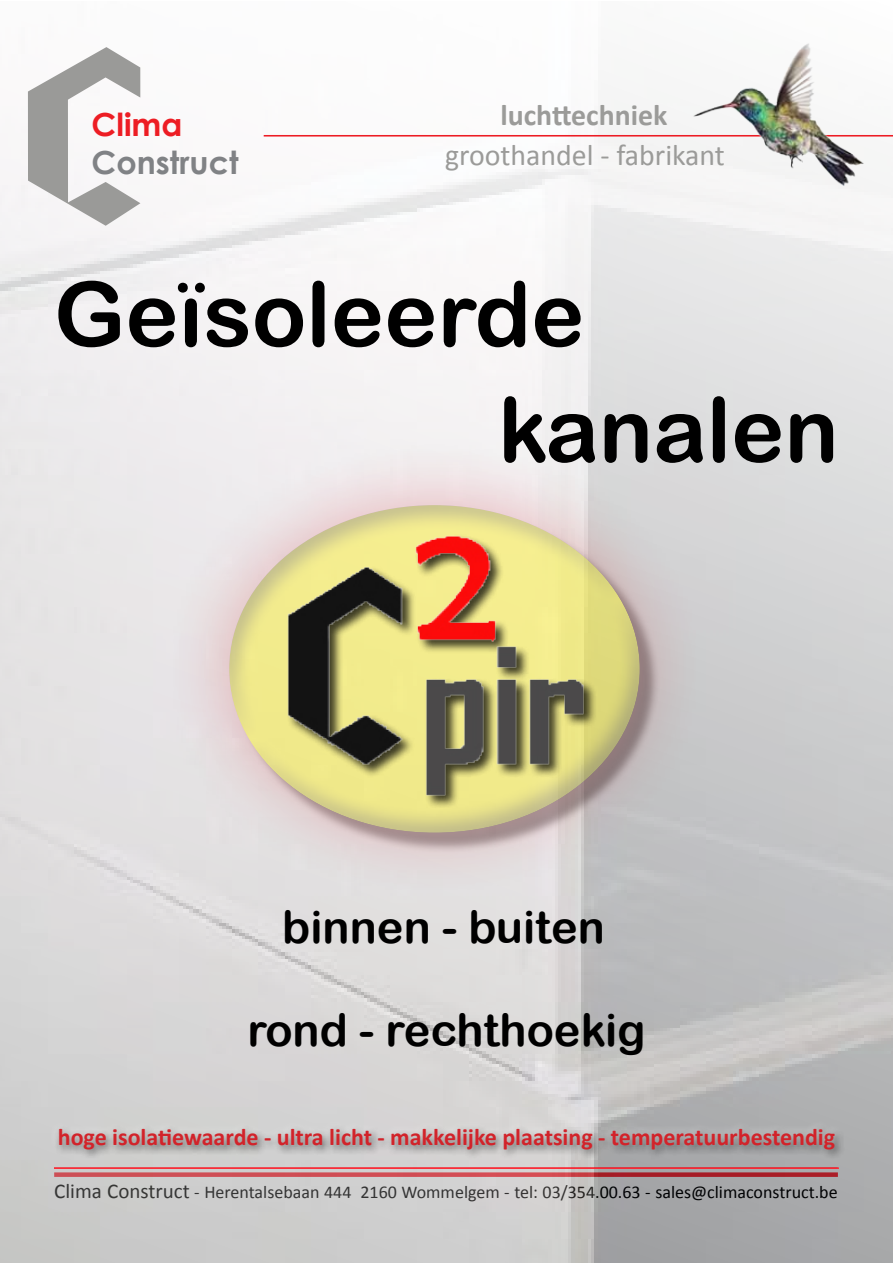
<style>
.page{position:relative;width:893px;height:1263px;background:#fff}
.page>*{position:absolute;margin:0;border:0;box-sizing:border-box;transform-origin:0 0}
.t1{font:90px/115.5px "Arial Rounded MT Bold";color:#000}
.t2{font:45px "Arial Rounded MT Bold";color:#000}
.t3{font:700 31.8px "Century Gothic";color:#808285}
.t4{font:700 31.8px "Century Gothic";color:#ed1d24}
.t5{font:29.85px "Calibri";color:#9b9b99}
.t6{font:700 29.85px "Calibri";color:#9b9b99}
.t7{font:700 24px "Calibri";color:#d2232a}
.t8{font:18px "Calibri";color:#000}
.s1{font-size:21px}
</style>
<div class="page">
<img style="left:0;top:67px;width:893px;height:1196px">
<hr style="left:54px;top:1167px;width:785px;height:2px;background:#ff2a36">
<svg style="left:28px;top:47px;width:112px;height:179px"></svg>
<hr style="left:264px;top:135px;width:629px;height:2px;background:#ed1c24">
<img style="left:689px;top:43px;width:190px;height:146px">
<div style="left:160px;top:435px;width:549px;height:468px;background:#d2232a;opacity:.75"></div>
<div style="left:227px;top:505px;width:414px;height:328px;background:#000;opacity:.5"></div>
<div style="left:54px;top:1124px;width:791px;height:36px;background:#000;opacity:.75"></div>
<div style="left:50px;top:1119px;width:793px;height:39px;background:#fff;opacity:.75"></div>
<img style="left:279px;top:493px;width:370px;height:361px">
<h3 class="t4" style="left:92px;top:100px;width:93px">Clima</h3>
<h3 class="t3" style="left:92px;top:138px;width:149px">Construct</h3>
<h3 class="t6" style="left:500px;top:94px;width:169px">luchttechniek</h3>
<h3 class="t5" style="left:445px;top:135px;width:281px">groothandel - fabrikant</h3>
<h1 class="t1" style="left:497px;top:255px;width:343px;text-indent:-443px">Geïsoleerde kanalen</h1>
<h2 class="t2" style="left:282px;top:900px;width:324px">binnen - buiten</h2>
<h2 class="t2" style="left:247px;top:1003px;width:400px">rond - rechthoekig</h2>
<h3 class="t7" style="left:58px;top:1120px;width:779px">hoge isolatiewaarde - ultra licht - makkelijke plaatsing - temperatuurbestendig</h3>
<p class="t8" style="left:54px;top:1179px;width:785px"><span class="s1">Clima Construct</span> - Herentalsebaan 444 2160 Wommelgem - tel: 03/354.00.63 - sales@climaconstruct.be</p>
</div>
